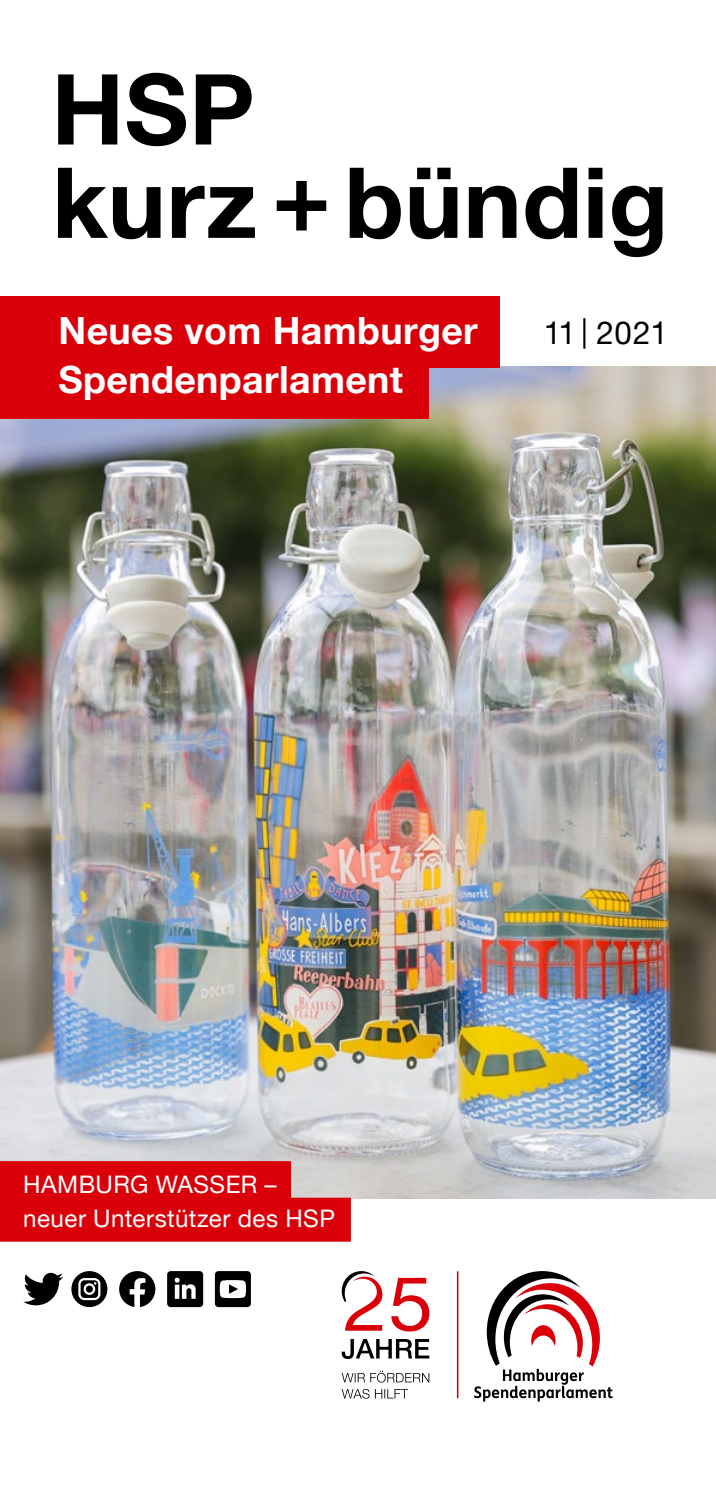
<style>
.page{position:relative;width:716px;height:1489px;background:#fff}
.page>*{position:absolute;margin:0;border:0;box-sizing:border-box;transform-origin:0 0}
.t1{font:700 98px/93.2px "Helvetica Neue LT Pro";letter-spacing:.005em;color:#000}
.t2{font:700 37.5px "Helvetica Neue LT Pro";letter-spacing:.01em;color:#fff}
.t3{font:31.25px "Helvetica Neue LT Pro";letter-spacing:.01em;color:#000}
.t4{font:24.25px/33.2px "Helvetica Neue LT Pro";letter-spacing:.02em;color:#fff}
.s1{font-size:30.5px}
</style>
<div class="page">
<img style="left:0;top:367px;width:716px;height:830px">
<svg style="left:474px;top:1271px;width:139px;height:130px"></svg>
<hr style="left:457px;top:1271px;width:1px;height:126px;background:#da0009">
<svg style="left:391px;top:1277px;width:38px;height:54px"></svg>
<svg style="left:342px;top:1271px;width:40px;height:59px"></svg>
<svg style="left:342px;top:1339px;width:87px;height:19px"></svg>
<svg style="left:342px;top:1389px;width:66px;height:9px"></svg>
<svg style="left:342px;top:1370px;width:87px;height:12px"></svg>
<div style="left:0;top:352px;width:428px;height:67px;background:#da0009"></div>
<div style="left:0;top:296px;width:500px;height:71px;background:#da0009"></div>
<svg style="left:0;top:1161px;width:351px;height:80px;background:#d91018"></svg>
<svg style="left:167px;top:1271px;width:36px;height:35px"></svg>
<svg style="left:71px;top:1270px;width:36px;height:36px"></svg>
<div style="left:78px;top:1277px;width:22px;height:22px;border:2px solid #fff;border-radius:5px"></div>
<div style="left:84px;top:1283px;width:11px;height:11px;border:2px solid #fff;border-radius:50%"></div>
<svg style="left:23px;top:1272px;width:40px;height:33px"></svg>
<svg style="left:119px;top:1271px;width:36px;height:35px"></svg>
<div style="left:215px;top:1270px;width:36px;height:36px;background:#000;border-radius:4px"></div>
<svg style="left:220px;top:1280px;width:26px;height:17px"></svg>
<h1 class="t1" style="left:51px;top:61px;width:618px">HSP<br>kurz +bündig</h1>
<h2 class="t2" style="left:58px;top:308px;width:421px">Neues vom Hamburger</h2>
<p class="t3" style="left:544px;top:314px;width:125px">11 <span class="s1">|</span> 2021</p>
<h2 class="t2" style="left:58px;top:356px;width:346px">Spendenparlament</h2>
<p class="t4" style="left:23px;top:1167px;width:313px">HAMBURG WASSER – neuer Unterstützer des HSP</p>
</div>
